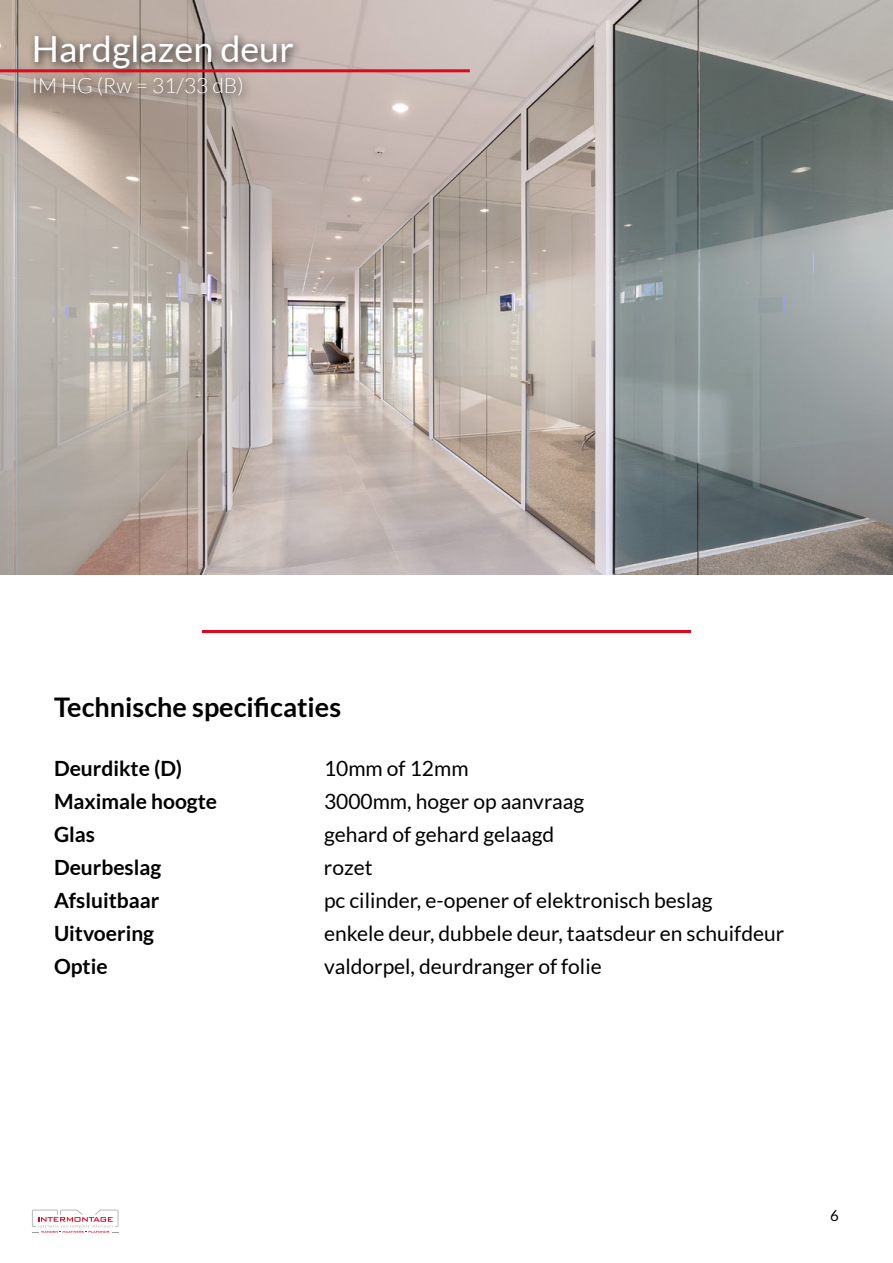
<style>
.page{position:relative;width:893px;height:1263px;background:#fff}
.page>*{position:absolute;margin:0;border:0;box-sizing:border-box;transform-origin:0 0}
.t1{font:36px "Lato";color:#fff}
.t2{font:700 27px "Lato";color:#000}
.t3{font:21px "Lato";color:#000}
.t4{font:700 21px "Lato";color:#000}
.t5{font:300 21px "Lato";color:#fff}
.t6{font:15px "Lato";color:#000}
</style>
<div class="page">
<img style="left:0;top:0;width:893px;height:574px">
<hr style="left:202px;top:630px;width:489px;height:3px;background:#e3051b">
<div style="left:29px;top:30px;width:275px;height:49px;background:#000;opacity:.75"></div>
<div style="left:29px;top:73px;width:224px;height:34px;background:#000;opacity:.75"></div>
<hr style="left:0;top:69px;width:470px;height:3px;background:#e3051b">
<svg style="left:32px;top:1210px;width:86px;height:23px"></svg>
<h1 class="t1" style="left:32px;top:29px;width:263px">Hardglazen deur</h1>
<p class="t5" style="left:32px;top:74px;width:213px">IM HG (Rw = 31/33 dB)</p>
<p class="t2" style="left:54px;top:692px;width:289px">Technische specificaties</p>
<p class="t4" style="left:54px;top:756px;width:129px">Deurdikte (D)</p>
<p class="t3" style="left:324px;top:756px;width:146px">10mm of 12mm</p>
<p class="t4" style="left:54px;top:789px;width:165px">Maximale hoogte</p>
<p class="t3" style="left:324px;top:789px;width:262px">3000mm, hoger op aanvraag</p>
<p class="t4" style="left:54px;top:822px;width:43px">Glas</p>
<p class="t3" style="left:324px;top:822px;width:232px">gehard of gehard gelaagd</p>
<p class="t4" style="left:54px;top:855px;width:109px">Deurbeslag</p>
<p class="t3" style="left:324px;top:855px;width:50px">rozet</p>
<p class="t4" style="left:54px;top:888px;width:107px">Afsluitbaar</p>
<p class="t3" style="left:324px;top:888px;width:390px">pc cilinder, e-opener of elektronisch beslag</p>
<p class="t4" style="left:54px;top:921px;width:102px">Uitvoering</p>
<p class="t3" style="left:324px;top:921px;width:462px">enkele deur, dubbele deur, taatsdeur en schuifdeur</p>
<p class="t4" style="left:54px;top:954px;width:55px">Optie</p>
<p class="t3" style="left:324px;top:954px;width:279px">valdorpel, deurdranger of folie</p>
<p class="t6" style="left:830px;top:1207px;width:10px">6</p>
</div>
